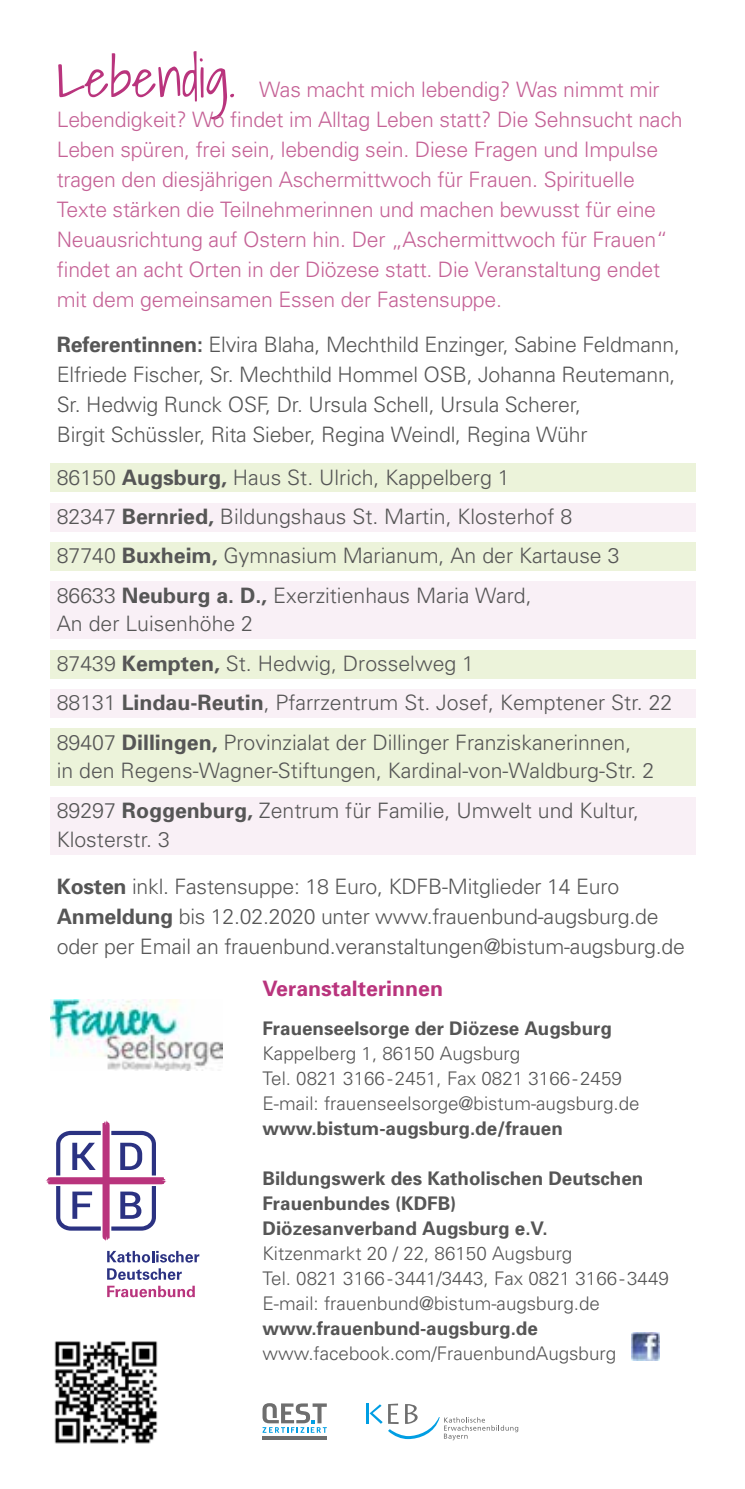
<style>
.page{position:relative;width:745px;height:1489px;background:#fff}
.page>*{position:absolute;margin:0;border:0;box-sizing:border-box;transform-origin:0 0}
.t1{font:300 52.5px "Shadows Into";color:#b9347d}
.t2{font:300 21.25px/39.5px "Univers";color:#565656}
.t3{font:300 21.25px/30px "Univers";letter-spacing:-.01em;color:#c56296}
.t4{font:700 21.25px "Univers";color:#b9347d}
.t5{font:300 18.75px/25px "Univers";color:#565656}
.t6{font:700 18.75px/25px "Univers";color:#565656}
.s1{font-weight:700}
</style>
<div class="page">
<div style="left:50px;top:463px;width:644px;height:29px;background:#ecf3da"></div>
<div style="left:50px;top:503px;width:644px;height:28px;background:#f9f0f6"></div>
<div style="left:50px;top:542px;width:644px;height:29px;background:#ecf3da"></div>
<div style="left:50px;top:581px;width:644px;height:58px;background:#f9f0f6"></div>
<div style="left:50px;top:650px;width:644px;height:28px;background:#ecf3da"></div>
<div style="left:50px;top:689px;width:644px;height:28px;background:#f9f0f6"></div>
<div style="left:50px;top:728px;width:644px;height:58px;background:#ecf3da"></div>
<div style="left:50px;top:796px;width:644px;height:58px;background:#f9f0f6"></div>
<svg style="left:46px;top:1120px;width:120px;height:121px"></svg>
<svg style="left:107px;top:1250px;width:92px;height:12px"></svg>
<svg style="left:107px;top:1268px;width:75px;height:11px"></svg>
<svg style="left:107px;top:1285px;width:88px;height:12px"></svg>
<img style="left:631px;top:1332px;width:28px;height:28px">
<hr style="left:366px;top:1403px;width:2px;height:20px;background:#009ee3">
<svg style="left:369px;top:1404px;width:13px;height:19px"></svg>
<svg style="left:388px;top:1403px;width:130px;height:37px"></svg>
<hr style="left:262px;top:1436px;width:64px;height:3px;background:#6e6e6e">
<svg style="left:262px;top:1403px;width:64px;height:29px"></svg>
<img style="left:50px;top:999px;width:172px;height:71px">
<img style="left:54px;top:1341px;width:104px;height:103px">
<h1 class="t1" style="left:57px;top:35px;width:180px">Lebendig.</h1>
<p class="t3" style="left:57px;top:74px;width:627px;text-indent:202px">Was macht mich lebendig? Was nimmt mir Lebendigkeit? Wo findet im Alltag Leben statt? Die Sehnsucht nach Leben spüren, frei sein, lebendig sein. Diese Fragen und Impulse tragen den diesjährigen Aschermittwoch für Frauen. Spirituelle Texte stärken die Teilnehmerinnen und machen bewusst für eine Neuausrichtung auf Ostern hin. Der „Aschermittwoch für Frauen“ findet an acht Orten in der Diözese statt. Die Veranstaltung endet mit dem gemeinsamen Essen der Fastensuppe.</p>
<p class="t2" style="left:57px;top:328px;width:624px;line-height:30px"><span class="s1">Referentinnen:</span> Elvira Blaha, Mechthild Enzinger, Sabine Feldmann, Elfriede Fischer, Sr. Mechthild Hommel OSB, Johanna Reutemann, Sr. Hedwig Runck OSF, Dr. Ursula Schell, Ursula Scherer,<br>Birgit Schüssler, Rita Sieber, Regina Weindl, Regina Wühr</p>
<p class="t2" style="left:57px;top:456px;width:564px">86150 <span class="s1">Augsburg,</span> Haus St. Ulrich, Kappelberg 1<br>82347 <span class="s1">Bernried,</span> Bildungshaus St. Martin, Klosterhof 8<br>87740 <span class="s1">Buxheim,</span> Gymnasium Marianum, An der Kartause 3<br>86633 <span class="s1">Neuburg a. D.,</span> Exerzitienhaus Maria Ward,</p>
<p class="t2" style="left:57px;top:603px;width:616px">An der Luisenhöhe 2<br>87439 <span class="s1">Kempten,</span> St. Hedwig, Drosselweg 1<br>88131 <span class="s1">Lindau-Reutin</span>, Pfarrzentrum St. Josef, Kemptener Str. 22<br>89407 <span class="s1">Dillingen,</span> Provinzialat der Dillinger Franziskanerinnen,</p>
<p class="t2" style="left:57px;top:750px;width:598px">in den Regens-Wagner-Stiftungen, Kardinal-von-Waldburg-Str. 2<br>89297 <span class="s1">Roggenburg,</span> Zentrum für Familie, Umwelt und Kultur,</p>
<p class="t2" style="left:57px;top:818px;width:114px">Klosterstr. 3</p>
<p class="t2" style="left:57px;top:871px;width:629px;line-height:30px"><span class="s1">Kosten</span> inkl. Fastensuppe: 18 Euro, KDFB-Mitglieder 14 Euro<br><span class="s1">Anmeldung</span> bis 12.02.2020 unter www.frauenbund-augsburg.de oder per Email an frauenbund.veranstaltungen@bistum-augsburg.de</p>
<p class="t4" style="left:262px;top:974px;width:182px">Veranstalterinnen</p>
<p class="t6" style="left:262px;top:1015px;width:351px">Frauenseelsorge der Diözese Augsburg</p>
<p class="t5" style="left:262px;top:1040px;width:378px">Kappelberg 1, 86150 Augsburg<br>Tel. 0821 3166-2451, Fax 0821 3166-2459<br>E-mail: frauenseelsorge@bistum-augsburg.de</p>
<p class="t6" style="left:262px;top:1115px;width:302px">www.bistum-augsburg.de/frauen</p>
<p class="t6" style="left:262px;top:1165px;width:382px">Bildungswerk des Katholischen Deutschen<br>Frauenbundes (KDFB)<br>Diözesanverband Augsburg e.V.</p>
<p class="t5" style="left:262px;top:1240px;width:407px">Kitzenmarkt 20 / 22, 86150 Augsburg<br>Tel. 0821 3166-3441/3443, Fax 0821 3166-3449<br>E-mail: frauenbund@bistum-augsburg.de</p>
<p class="t6" style="left:262px;top:1315px;width:277px">www.frauenbund-augsburg.de</p>
<p class="t5" style="left:262px;top:1340px;width:355px">www.facebook.com/FrauenbundAugsburg</p>
</div>
